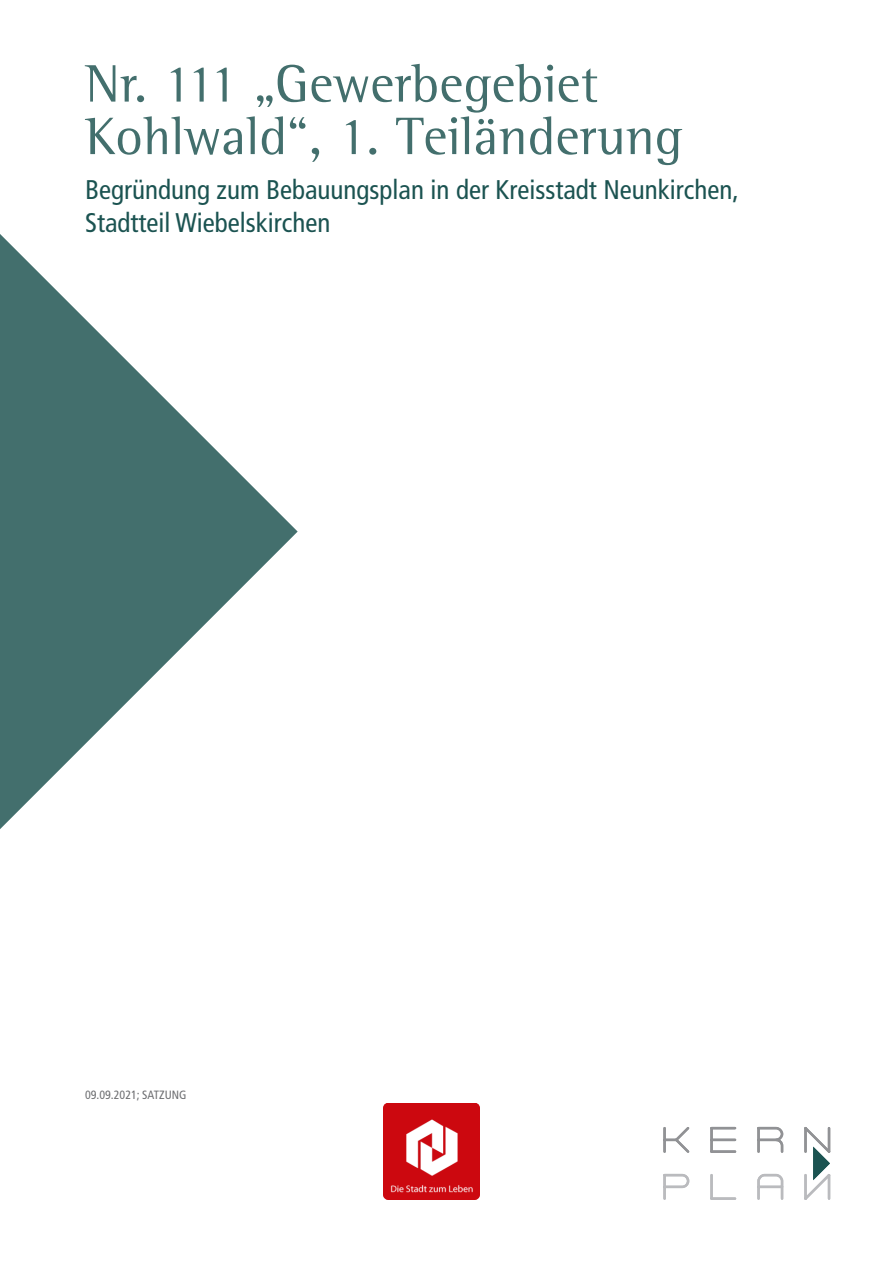
<style>
.page{position:relative;width:893px;height:1263px;background:#fff}
.page>*{position:absolute;margin:0;border:0;box-sizing:border-box;transform-origin:0 0}
.Projekttitel_heller{font:54px/52.5px "Rotis Semi Serif Std";color:#436f6d}
.Projektuntertitel_he{font:condensed 27px/32.4px "Frutiger LT Pro";color:#1b5351}
.Datum{font:condensed 12px "Frutiger LT Pro";color:#6c6d70}
</style>
<div class="page">
<svg style="left:0;top:234px;width:298px;height:595px"></svg>
<svg style="left:663px;top:1127px;width:74px;height:26px"></svg>
<hr style="left:710px;top:1175px;width:3px;height:23px;background:#babbbe">
<hr style="left:712px;top:1197px;width:23px;height:2px;background:#babbbe">
<svg style="left:663px;top:1173px;width:27px;height:26px"></svg>
<svg style="left:757px;top:1127px;width:27px;height:26px"></svg>
<svg style="left:757px;top:1173px;width:27px;height:26px"></svg>
<svg style="left:804px;top:1127px;width:26px;height:72px"></svg>
<img style="left:384px;top:1103px;width:95px;height:96px">
<p class="Projekttitel_heller" style="left:85px;top:58px;width:599px">Nr. 111 „Gewerbegebiet<br>Kohlwald“, 1. Teiländerung</p>
<p class="Projektuntertitel_he" style="left:85px;top:174px;width:655px">Begründung zum Bebauungsplan in der Kreisstadt Neunkirchen,<br>Stadtteil Wiebelskirchen</p>
<p class="Datum" style="left:85px;top:1087px;width:103px">09.09.2021; SATZUNG</p>
</div>
